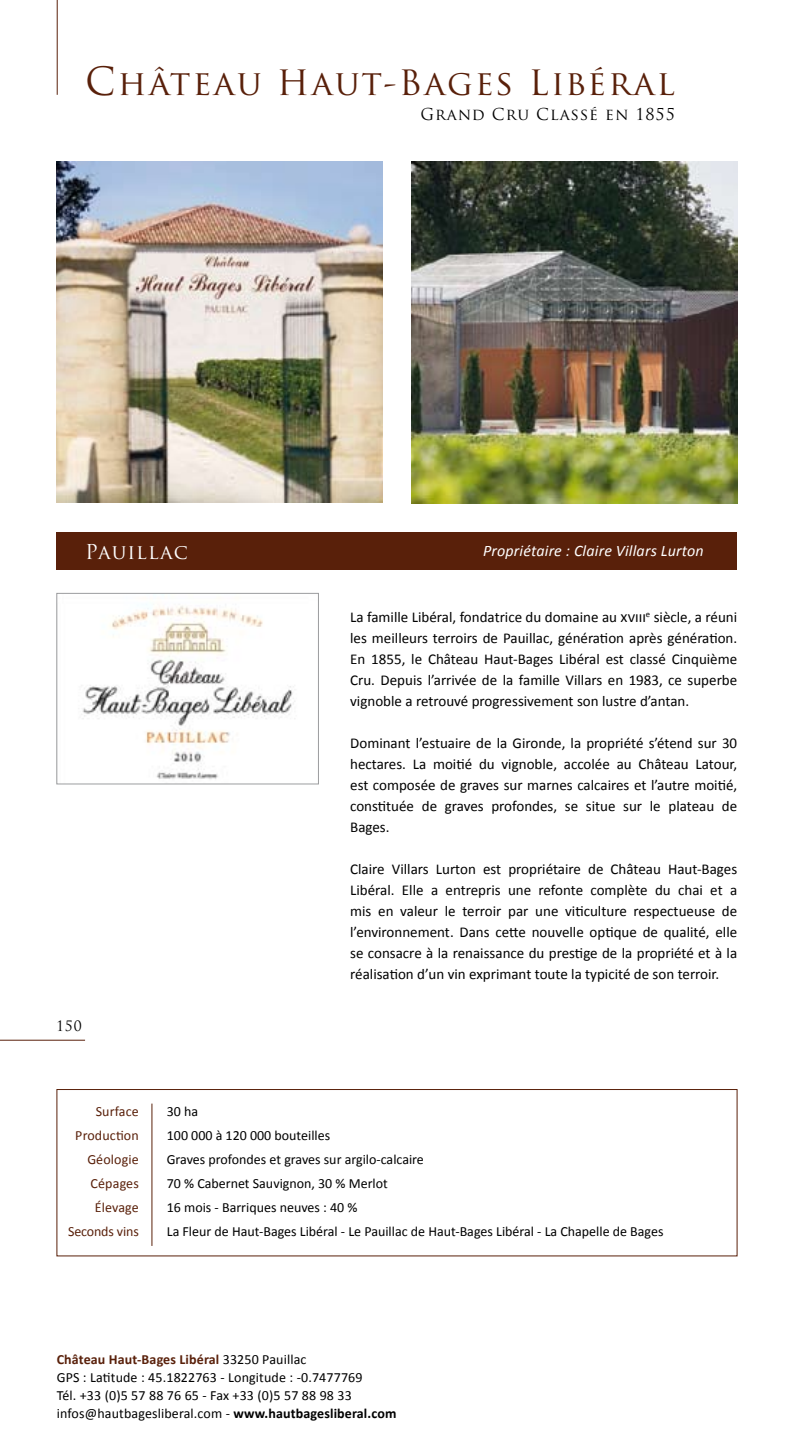
<style>
.page{position:relative;width:794px;height:1446px;background:#fff}
.page>*{position:absolute;margin:0;border:0;box-sizing:border-box;transform-origin:0 0}
.t1{font:34px "Trajan Pro";letter-spacing:.06em;color:#59200a}
.t2{font:20px "Trajan Pro";letter-spacing:.06em;color:#fff}
.t3{font:italic 16px "Calibri";letter-spacing:.01em;color:#fff}
.t4{font:16px "Trajan Pro";letter-spacing:.06em;color:#000}
.t5{font:15px/21px "Calibri";color:#000;text-align:justify}
.t6{font:14px/24px "Calibri";color:#000}
.t7{font:14px/24px "Calibri";letter-spacing:.01em;color:#59200a;text-align:right}
.t8{font:14px "Trajan Pro";color:#000}
.s1{font-size:38px}
.s2{font-weight:700;color:#59200a}
.s3{font-weight:700}
</style>
<div class="page">
<hr style="left:0;top:1039px;width:85px;height:1px;background:#59200a">
<div style="left:57px;top:532px;width:680px;height:37px;background:#59200a"></div>
<hr style="left:57px;top:0;width:1px;height:95px;background:#59200a">
<img style="left:81px;top:604px;width:214px;height:175px">
<div style="left:57px;top:593px;width:261px;height:191px;border:1px solid #9c9d9f"></div>
<div style="left:57px;top:1089px;width:680px;height:167px;border:1px solid #59200a"></div>
<hr style="left:152px;top:1103px;width:1px;height:143px;background:#59200a">
<img style="left:57px;top:162px;width:326px;height:340px">
<img style="left:411px;top:162px;width:326px;height:341px">
<h1 class="t1" style="left:85px;top:61px;width:591px"><span class="s1">C</span>hâteau Haut-Bages Libéral</h1>
<p class="t4" style="left:420px;top:104px;width:256px">Grand Cru Classé en 1855</p>
<h2 class="t2" style="left:85px;top:539px;width:104px">Pauillac</h2>
<p class="t8" style="left:56px;top:1017px;width:27px">150</p>
<p class="t3" style="left:483px;top:540px;width:222px">Propriétaire : Claire Villars Lurton</p>
<p class="t5" style="left:350px;top:606px;width:388px;text-align:left">La famille Libéral, fondatrice du domaine au xviii<sup>e</sup> siècle, a réuni les meilleurs terroirs de Pauillac, génération après génération.<br>En 1855, le Château Haut-Bages Libéral est classé Cinquième Cru. Depuis l’arrivée de la famille Villars en 1983, ce superbe vignoble a retrouvé progressivement son lustre d’antan.</p>
<p class="t5" style="left:350px;top:732px;width:388px">Dominant l’estuaire de la Gironde, la propriété s’étend sur 30 hectares. La moitié du vignoble, accolée au Château Latour, est composée de graves sur marnes calcaires et l’autre moitié, constituée de graves profondes, se situe sur le plateau de Bages.</p>
<p class="t5" style="left:350px;top:858px;width:388px">Claire Villars Lurton est propriétaire de Château Haut-Bages Libéral. Elle a entrepris une refonte complète du chai et a mis en valeur le terroir par une viticulture respectueuse de l’environnement. Dans cette nouvelle optique de qualité, elle se consacre à la renaissance du prestige de la propriété et à la réalisation d’un vin exprimant toute la typicité de son terroir.</p>
<p class="t7" style="left:68px;top:1098px;width:72px">Surface<br>Production<br>Géologie<br>Cépages élevage<br>Seconds vins</p>
<p class="t6" style="left:167px;top:1098px;width:498px">30 ha<br>100 000 à 120 000 bouteilles<br>Graves profondes et graves sur argilo-calcaire<br>70 % Cabernet Sauvignon, 30 % Merlot<br>16 mois - Barriques neuves : 40 %<br>La Fleur de Haut-Bages Libéral - Le Pauillac de Haut-Bages Libéral - La Chapelle de Bages</p>
<p class="t6" style="left:57px;top:1350px;width:341px;line-height:18px"><span class="s2">Château Haut-Bages Libéral</span> 33250 Pauillac<br>GPS : Latitude : 45.1822763 - Longitude : -0.7477769<br>Tél. +33 (0)5 57 88 76 65 - Fax +33 (0)5 57 88 98 33 infos@hautbagesliberal.com - <span class="s3">www.hautbagesliberal.com</span></p>
</div>
